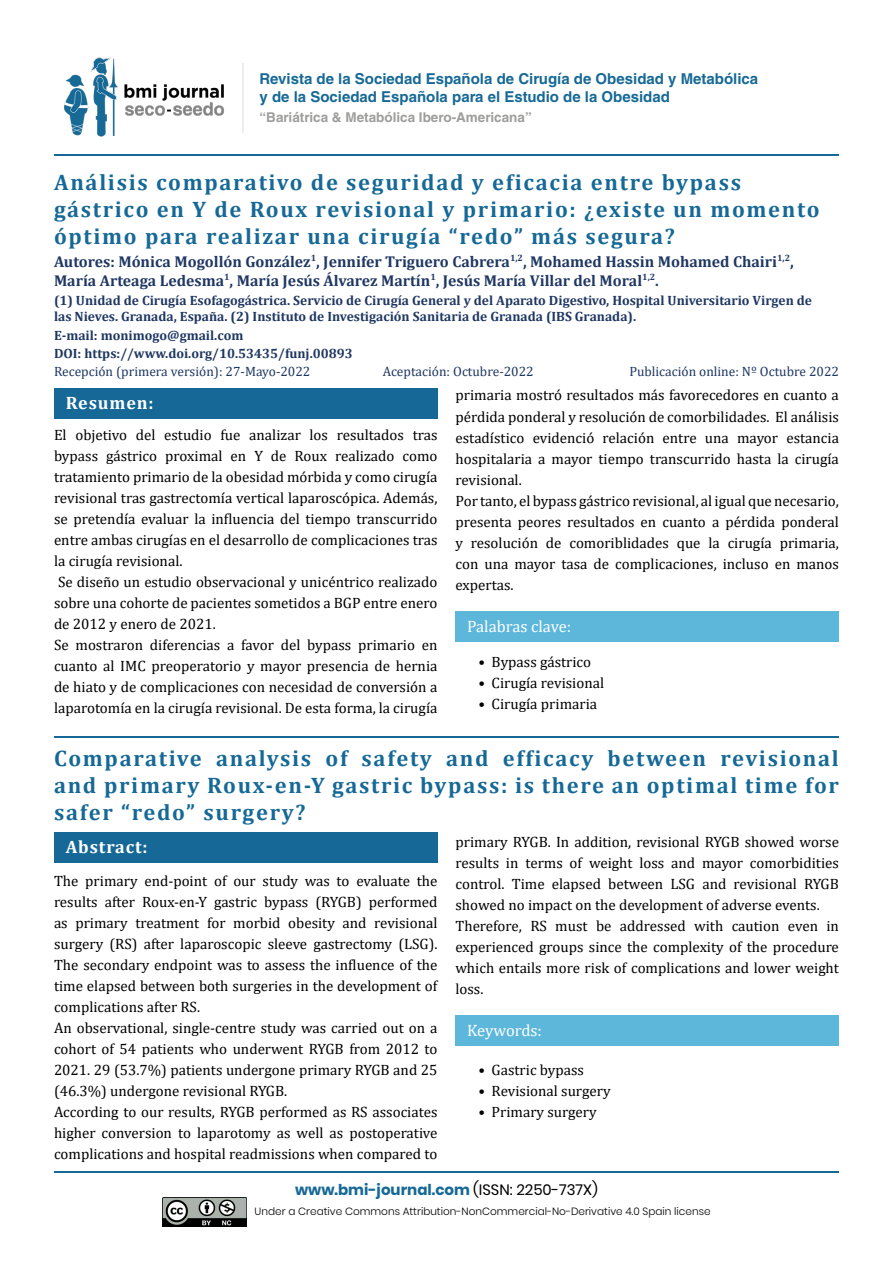
<style>
.page{position:relative;width:893px;height:1263px;background:#fff}
.page>*{position:absolute;margin:0;border:0;box-sizing:border-box;transform-origin:0 0}
.t1{font:700 22.5px/27px "Cambria";letter-spacing:.075em;color:#166996}
.t2{font:700 18px "Cambria";letter-spacing:.05em;color:#fff}
.t3{font:16.5px "Cambria";color:#fff}
.t4{font:700 15.75px/18.9px "Cambria";color:#1f3762}
.t5{font:15px/21px "Cambria";color:#000}
.t6{font:700 15px/18px "Helvetica LT Std";color:#166996}
.t7{font:700 15px "Poppins";color:#166996}
.t8{font:700 13.5px/16.2px "Cambria";color:#1f3762}
.t9{font:13.5px "Cambria";color:#1f3762}
.t10{font:700 13.5px "Helvetica LT Std";color:#9d9d9c}
.t11{font:300 10.5px "Poppins";color:#000}
.s1{font-weight:400;color:#000}
</style>
<div class="page">
<hr style="left:54px;top:1171px;width:785px;height:1px;background:#166996">
<img style="left:163px;top:1197px;width:83px;height:29px">
<img style="left:64px;top:57px;width:161px;height:80px">
<hr style="left:243px;top:63px;width:1px;height:70px;background:#ededed">
<hr style="left:54px;top:154px;width:785px;height:1px;background:#166996">
<div style="left:54px;top:389px;width:383px;height:30px;background:#166996"></div>
<div style="left:455px;top:612px;width:384px;height:30px;background:#5db7db"></div>
<hr style="left:54px;top:737px;width:785px;height:1px;background:#166996">
<div style="left:54px;top:833px;width:383px;height:30px;background:#166996"></div>
<div style="left:455px;top:1015px;width:384px;height:31px;background:#5db7db"></div>
<p class="t6" style="left:260px;top:69px;width:500px">Revista de la Sociedad Española de Cirugía de Obesidad y Metabólica y de la Sociedad Española para el Estudio de la Obesidad</p>
<p class="t10" style="left:260px;top:109px;width:274px">“Bariátrica &amp; Metabólica Ibero-Americana”</p>
<h1 class="t1" style="left:54px;top:168px;width:767px">Análisis comparativo de seguridad y eficacia entre bypass gástrico en Y de Roux revisional y primario: ¿existe un momento óptimo para realizar una cirugía “redo” más segura?</h1>
<p class="t4" style="left:54px;top:251px;width:741px">Autores: Mónica Mogollón González<sup>1</sup>, Jennifer Triguero Cabrera<sup>1,2</sup>, Mohamed Hassin Mohamed Chairi<sup>1,2</sup>,<br>María Arteaga Ledesma<sup>1</sup>, María Jesús Álvarez Martín<sup>1</sup>, Jesús María Villar del Moral<sup>1,2</sup>.</p>
<p class="t8" style="left:54px;top:291px;width:759px">(1) Unidad de Cirugía Esofagogástrica. Servicio de Cirugía General y del Aparato Digestivo, Hospital Universitario Virgen de las Nieves. Granada, España. (2) Instituto de Investigación Sanitaria de Granada (IBS Granada).</p>
<p class="t8" style="left:54px;top:327px;width:191px">E-mail: monimogo@gmail.com</p>
<p class="t8" style="left:54px;top:345px;width:300px">DOI: https://www.doi.org/10.53435/funj.00893</p>
<p class="t9" style="left:54px;top:363px;width:258px">Recepción (primera versión): 27-Mayo-2022</p>
<p class="t9" style="left:383px;top:363px;width:153px">Aceptación: Octubre-2022</p>
<p class="t9" style="left:629px;top:363px;width:211px">Publicación online: Nº Octubre 2022</p>
<p class="t2" style="left:66px;top:390px;width:89px">Resumen:</p>
<p class="t5" style="left:54px;top:424px;width:385px">El objetivo del estudio fue analizar los resultados tras bypass gástrico proximal en Y de Roux realizado como tratamiento primario de la obesidad mórbida y como cirugía revisional tras gastrectomía vertical laparoscópica. Además, se pretendía evaluar la influencia del tiempo transcurrido entre ambas cirugías en el desarrollo de complicaciones tras la cirugía revisional.<br>Se diseño un estudio observacional y unicéntrico realizado sobre una cohorte de pacientes sometidos a BGP entre enero de 2012 y enero de 2021.<br>Se mostraron diferencias a favor del bypass primario en cuanto al IMC preoperatorio y mayor presencia de hernia de hiato y de complicaciones con necesidad de conversión a laparotomía en la cirugía revisional. De esta forma, la cirugía</p>
<p class="t5" style="left:455px;top:385px;width:385px">primaria mostró resultados más favorecedores en cuanto a pérdida ponderal y resolución de comorbilidades. El análisis estadístico evidenció relación entre una mayor estancia hospitalaria a mayor tiempo transcurrido hasta la cirugía revisional.<br>Por tanto, el bypass gástrico revisional, al igual que necesario, presenta peores resultados en cuanto a pérdida ponderal y resolución de comoriblidades que la cirugía primaria, con una mayor tasa de complicaciones, incluso en manos expertas.</p>
<p class="t3" style="left:467px;top:617px;width:105px">Palabras clave:</p>
<p class="t5" style="left:478px;top:651px;width:114px">• Bypass gástrico</p>
<p class="t5" style="left:478px;top:672px;width:127px">• Cirugía revisional</p>
<p class="t5" style="left:478px;top:693px;width:120px">• Cirugía primaria</p>
<h1 class="t1" style="left:54px;top:744px;width:786px;text-align:justify">Comparative analysis of safety and efficacy between revisional and primary Roux-en-Y gastric bypass: is there an optimal time for safer “redo” surgery?</h1>
<p class="t2" style="left:66px;top:834px;width:83px">Abstract:</p>
<p class="t5" style="left:54px;top:870px;width:385px">The primary end-point of our study was to evaluate the results after Roux-en-Y gastric bypass (RYGB) performed as primary treatment for morbid obesity and revisional surgery (RS) after laparoscopic sleeve gastrectomy (LSG).<br>The secondary endpoint was to assess the influence of the time elapsed between both surgeries in the development of complications after RS.<br>An observational, single-centre study was carried out on a cohort of 54 patients who underwent RYGB from 2012 to 2021. 29 (53.7%) patients undergone primary RYGB and 25 (46.3%) undergone revisional RYGB.<br>According to our results, RYGB performed as RS associates higher conversion to laparotomy as well as postoperative complications and hospital readmissions when compared to</p>
<p class="t5" style="left:455px;top:831px;width:385px">primary RYGB. In addition, revisional RYGB showed worse results in terms of weight loss and mayor comorbidities control. Time elapsed between LSG and revisional RYGB showed no impact on the development of adverse events.<br>Therefore, RS must be addressed with caution even in experienced groups since the complexity of the procedure which entails more risk of complications and lower weight loss.</p>
<p class="t3" style="left:467px;top:1020px;width:76px">Keywords:</p>
<p class="t5" style="left:478px;top:1059px;width:107px">• Gastric bypass</p>
<p class="t5" style="left:478px;top:1080px;width:134px">• Revisional surgery</p>
<p class="t5" style="left:478px;top:1101px;width:120px">• Primary surgery</p>
<p class="t7" style="left:295px;top:1181px;width:304px">www.bmi-journal.com <span class="s1">(ISSN: 2250-737X)</span></p>
<p class="t11" style="left:255px;top:1205px;width:457px">Under a Creative Commons Attribution-NonCommercial-No-Derivative 4.0 Spain license</p>
</div>
